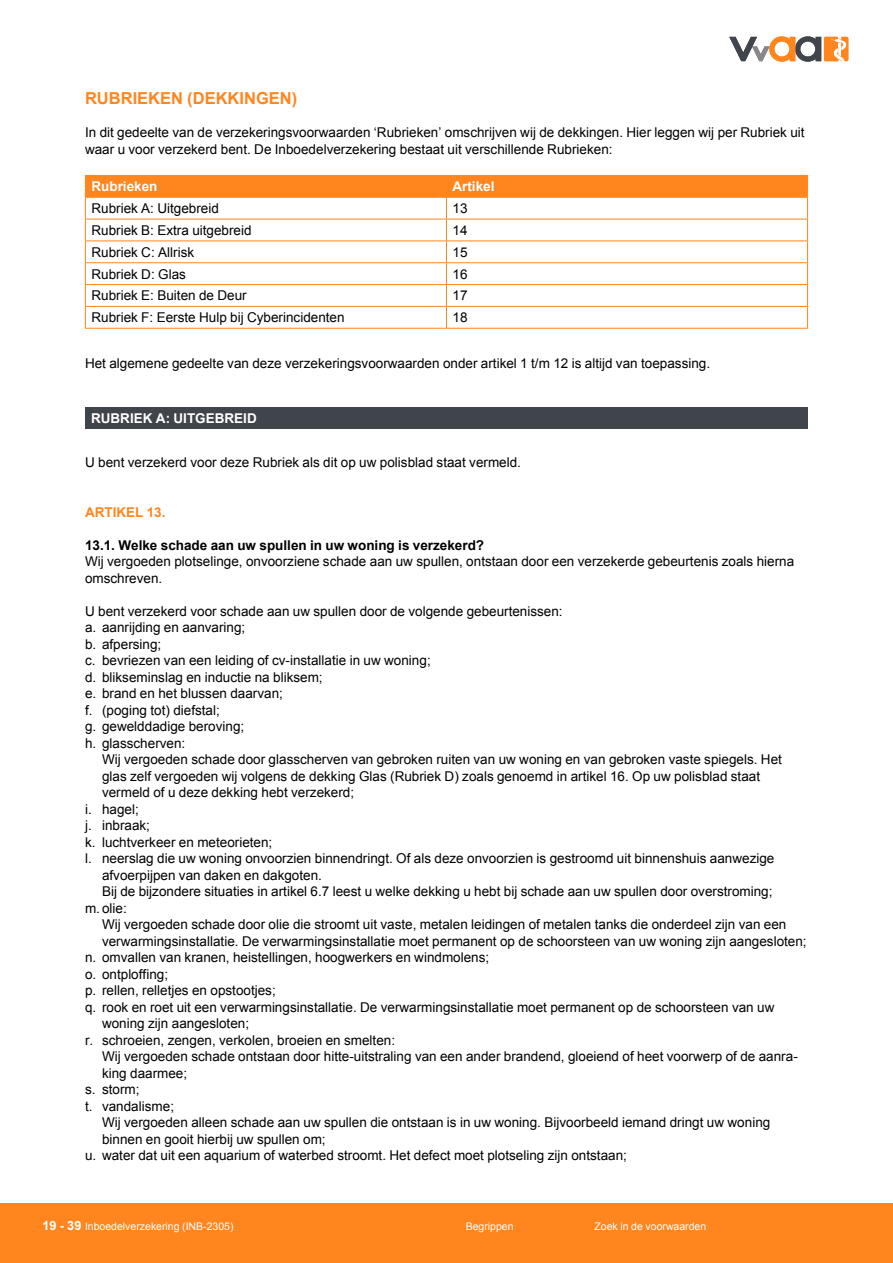
<style>
.page{position:relative;width:893px;height:1263px;background:#fff}
.page>*{position:absolute;margin:0;border:0;box-sizing:border-box;transform-origin:0 0}
.t1{font:700 16.5px "Arial";color:#ff861e}
.t2{font:13.5px/16.5px "Arial";color:#000}
.t3{font:700 13.5px "Arial";color:#000}
.t4{font:700 13.5px "Arial";color:#fff}
.t5{font:700 13.5px "Arial";color:#ff861e}
.t6{font:10.5px "Arial";color:#fff}
.s1{font-weight:700;font-size:12.75px}
</style>
<div class="page">
<div style="left:0;top:1203px;width:893px;height:60px;background:#ff861e"></div>
<svg style="left:729px;top:36px;width:119px;height:26px"></svg>
<div style="left:85px;top:407px;width:723px;height:22px;background:#40444b"></div>
<svg style="left:85px;top:175px;width:723px;height:153px"></svg>
<hr style="left:85px;top:328px;width:361px;height:1px;background:#ff861e">
<hr style="left:446px;top:328px;width:362px;height:1px;background:#ff861e">
<p class="t1" style="left:85px;top:88px;width:214px">RUBRIEKEN (DEKKINGEN)</p>
<p class="t2" style="left:85px;top:124px;width:721px">In dit gedeelte van de verzekeringsvoorwaarden ‘Rubrieken’ omschrijven wij de dekkingen. Hier leggen wij per Rubriek uit waar u voor verzekerd bent. De Inboedelverzekering bestaat uit verschillende Rubrieken:</p>
<p class="t4" style="left:91px;top:178px;width:68px">Rubrieken</p>
<p class="t4" style="left:452px;top:178px;width:44px">Artikel</p>
<p class="t2" style="left:91px;top:200px;width:129px">Rubriek A: Uitgebreid</p>
<p class="t2" style="left:452px;top:200px;width:17px">13</p>
<p class="t2" style="left:91px;top:222px;width:162px">Rubriek B: Extra uitgebreid</p>
<p class="t2" style="left:452px;top:222px;width:17px">14</p>
<p class="t2" style="left:91px;top:244px;width:104px">Rubriek C: Allrisk</p>
<p class="t2" style="left:452px;top:244px;width:17px">15</p>
<p class="t2" style="left:91px;top:266px;width:96px">Rubriek D: Glas</p>
<p class="t2" style="left:452px;top:266px;width:17px">16</p>
<p class="t2" style="left:91px;top:288px;width:157px">Rubriek E: Buiten de Deur</p>
<p class="t2" style="left:452px;top:288px;width:17px">17</p>
<p class="t2" style="left:91px;top:309px;width:255px">Rubriek F: Eerste Hulp bij Cyberincidenten</p>
<p class="t2" style="left:452px;top:309px;width:17px">18</p>
<p class="t2" style="left:85px;top:355px;width:627px">Het algemene gedeelte van deze verzekeringsvoorwaarden onder artikel 1 t/m 12 is altijd van toepassing.</p>
<p class="t4" style="left:91px;top:410px;width:167px">RUBRIEK A: UITGEBREID</p>
<p class="t2" style="left:85px;top:454px;width:437px">U bent verzekerd voor deze Rubriek als dit op uw polisblad staat vermeld.</p>
<p class="t5" style="left:85px;top:503px;width:82px">ARTIKEL 13.</p>
<p class="t3" style="left:85px;top:536px;width:401px">13.1. Welke schade aan uw spullen in uw woning is verzekerd?</p>
<p class="t2" style="left:85px;top:553px;width:711px">Wij vergoeden plotselinge, onvoorziene schade aan uw spullen, ontstaan door een verzekerde gebeurtenis zoals hierna omschreven.</p>
<p class="t2" style="left:85px;top:603px;width:479px">U bent verzekerd voor schade aan uw spullen door de volgende gebeurtenissen: a. aanrijding en aanvaring;<br>b. afpersing;<br>c. bevriezen van een leiding of cv-installatie in uw woning;<br>d. blikseminslag en inductie na bliksem;<br>e. brand en het blussen daarvan;<br>f. (poging tot) diefstal;<br>g. gewelddadige beroving;<br>h. glasscherven:</p>
<p class="t2" style="left:102px;top:751px;width:681px">Wij vergoeden schade door glasscherven van gebroken ruiten van uw woning en van gebroken vaste spiegels. Het</p>
<p class="t2" style="left:102px;top:768px;width:660px">glas zelf vergoeden wij volgens de dekking Glas (Rubriek D) zoals genoemd in artikel 16. Op uw polisblad staat</p>
<p class="t2" style="left:102px;top:784px;width:254px">vermeld of u deze dekking hebt verzekerd;</p>
<p class="t2" style="left:85px;top:801px;width:55px">i. hagel;</p>
<p class="t2" style="left:85px;top:817px;width:67px">j. inbraak;</p>
<p class="t2" style="left:85px;top:834px;width:189px">k. luchtverkeer en meteorieten;</p>
<p class="t2" style="left:85px;top:850px;width:691px">l. neerslag die uw woning onvoorzien binnendringt. Of als deze onvoorzien is gestroomd uit binnenshuis aanwezige</p>
<p class="t2" style="left:102px;top:867px;width:221px">afvoerpijpen van daken en dakgoten.</p>
<p class="t2" style="left:102px;top:883px;width:672px">Bij de bijzondere situaties in artikel 6.7 leest u welke dekking u hebt bij schade aan uw spullen door overstroming;</p>
<p class="t2" style="left:85px;top:900px;width:43px">m. olie:</p>
<p class="t2" style="left:102px;top:916px;width:686px">Wij vergoeden schade door olie die stroomt uit vaste, metalen leidingen of metalen tanks die onderdeel zijn van een</p>
<p class="t2" style="left:102px;top:933px;width:706px">verwarmingsinstallatie. De verwarmingsinstallatie moet permanent op de schoorsteen van uw woning zijn aangesloten;</p>
<p class="t2" style="left:85px;top:949px;width:406px">n. omvallen van kranen, heistellingen, hoogwerkers en windmolens;</p>
<p class="t2" style="left:85px;top:966px;width:85px">o. ontploffing;</p>
<p class="t2" style="left:85px;top:982px;width:192px">p. rellen, relletjes en opstootjes;</p>
<p class="t2" style="left:85px;top:999px;width:691px">q. rook en roet uit een verwarmingsinstallatie. De verwarmingsinstallatie moet permanent op de schoorsteen van uw</p>
<p class="t2" style="left:102px;top:1015px;width:149px">woning zijn aangesloten;</p>
<p class="t2" style="left:85px;top:1032px;width:312px">r. schroeien, zengen, verkolen, broeien en smelten:</p>
<p class="t2" style="left:102px;top:1048px;width:697px">Wij vergoeden schade ontstaan door hitte-uitstraling van een ander brandend, gloeiend of heet voorwerp of de aanra-</p>
<p class="t2" style="left:102px;top:1065px;width:87px">king daarmee;</p>
<p class="t2" style="left:85px;top:1081px;width:56px">s. storm;</p>
<p class="t2" style="left:85px;top:1098px;width:91px">t. vandalisme;</p>
<p class="t2" style="left:102px;top:1114px;width:670px">Wij vergoeden alleen schade aan uw spullen die ontstaan is in uw woning. Bijvoorbeeld iemand dringt uw woning</p>
<p class="t2" style="left:102px;top:1131px;width:225px">binnen en gooit hierbij uw spullen om;</p>
<p class="t2" style="left:85px;top:1147px;width:543px">u. water dat uit een aquarium of waterbed stroomt. Het defect moet plotseling zijn ontstaan;</p>
<p class="t6" style="left:43px;top:1220px;width:193px"><span class="s1">19 - 39</span> Inboedelverzekering (INB-2305)</p>
<p class="t6" style="left:466px;top:1220px;width:49px">Begrippen</p>
<p class="t6" style="left:594px;top:1220px;width:113px">Zoek in de voorwaarden</p>
</div>
